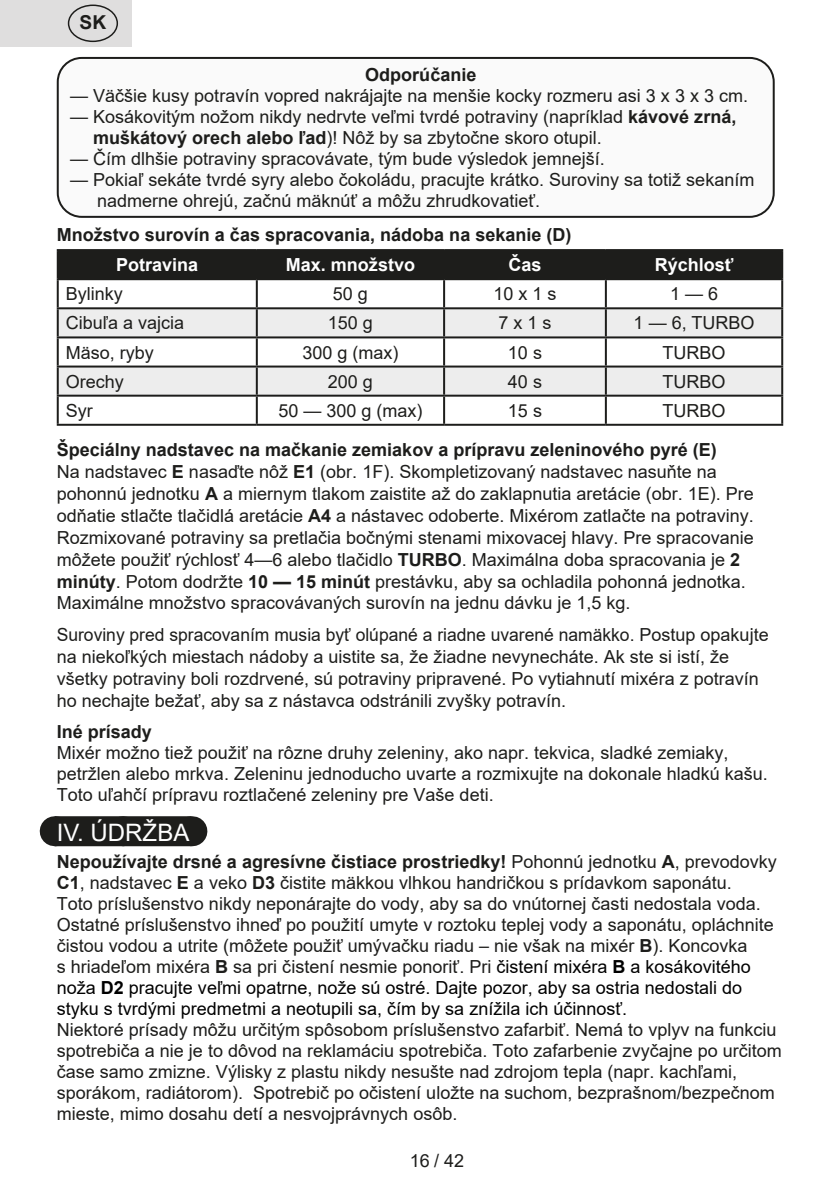
<style>
.page{position:relative;width:840px;height:1191px;background:#fff}
.page>*{position:absolute;margin:0;border:0;box-sizing:border-box;transform-origin:0 0}
.Grafický_nadpis_ETA{font:24px "Arial";color:#fff}
.t1{font:700 19.2px "Arial";color:#1d1d1b}
.Normální{font:18px/21px "Arial";color:#1d1d1b}
._3_Text{font:700 18px "Arial";color:#1d1d1b}
._3_Text-2{font:18px "Arial";color:#1d1d1b}
._3_Text-3{font:700 18px "Arial";color:#fff}
.Normální-2{font:700 18px "Arial";color:#1d1d1b}
.s1{font-weight:700}
.s2{color:#fff}
.s3{color:#000}
.s4{font-weight:700;color:#000}
</style>
<div class="page">
<div style="left:55px;top:816px;width:136px;height:30px;background:#1d1d1b"></div>
<svg style="left:123px;top:816px;width:34px;height:1px"></svg>
<hr style="left:191px;top:816px;width:1px;height:30px;background:#1d1d1b">
<div style="left:58px;top:58px;width:715px;height:159px;background:#fafafa;border-radius:24px"></div>
<div style="left:57px;top:57px;width:717px;height:161px;border:2px solid #1d1d1b;border-radius:24px"></div>
<div style="left:59px;top:251px;width:721px;height:27px;background:#1d1d1b"></div>
<svg style="left:59px;top:309px;width:721px;height:86px;fill:#ededed"></svg>
<hr style="left:57px;top:249px;width:200px;height:2px;background:#1d1d1b">
<hr style="left:57px;top:251px;width:2px;height:27px;background:#1d1d1b">
<hr style="left:257px;top:249px;width:187px;height:2px;background:#1d1d1b">
<hr style="left:256px;top:251px;width:2px;height:27px;background:#1d1d1b">
<hr style="left:444px;top:249px;width:161px;height:2px;background:#1d1d1b">
<hr style="left:443px;top:251px;width:2px;height:27px;background:#1d1d1b">
<hr style="left:605px;top:249px;width:177px;height:2px;background:#1d1d1b">
<hr style="left:604px;top:251px;width:2px;height:27px;background:#1d1d1b">
<hr style="left:780px;top:251px;width:2px;height:27px;background:#1d1d1b">
<hr style="left:57px;top:278px;width:200px;height:2px;background:#1d1d1b">
<hr style="left:57px;top:280px;width:2px;height:27px;background:#1d1d1b">
<hr style="left:257px;top:278px;width:187px;height:2px;background:#1d1d1b">
<hr style="left:256px;top:280px;width:2px;height:27px;background:#1d1d1b">
<hr style="left:444px;top:278px;width:161px;height:2px;background:#1d1d1b">
<hr style="left:443px;top:280px;width:2px;height:27px;background:#1d1d1b">
<hr style="left:605px;top:278px;width:177px;height:2px;background:#1d1d1b">
<hr style="left:604px;top:280px;width:2px;height:27px;background:#1d1d1b">
<hr style="left:780px;top:280px;width:2px;height:27px;background:#1d1d1b">
<hr style="left:57px;top:307px;width:200px;height:2px;background:#1d1d1b">
<hr style="left:57px;top:309px;width:2px;height:27px;background:#1d1d1b">
<hr style="left:257px;top:307px;width:187px;height:2px;background:#1d1d1b">
<hr style="left:256px;top:309px;width:2px;height:27px;background:#1d1d1b">
<hr style="left:444px;top:307px;width:161px;height:2px;background:#1d1d1b">
<hr style="left:443px;top:309px;width:2px;height:27px;background:#1d1d1b">
<hr style="left:605px;top:307px;width:177px;height:2px;background:#1d1d1b">
<hr style="left:604px;top:309px;width:2px;height:27px;background:#1d1d1b">
<hr style="left:780px;top:309px;width:2px;height:27px;background:#1d1d1b">
<hr style="left:57px;top:336px;width:200px;height:2px;background:#1d1d1b">
<hr style="left:57px;top:338px;width:2px;height:27px;background:#1d1d1b">
<hr style="left:257px;top:336px;width:187px;height:2px;background:#1d1d1b">
<hr style="left:256px;top:338px;width:2px;height:27px;background:#1d1d1b">
<hr style="left:444px;top:336px;width:161px;height:2px;background:#1d1d1b">
<hr style="left:443px;top:338px;width:2px;height:27px;background:#1d1d1b">
<hr style="left:605px;top:336px;width:177px;height:2px;background:#1d1d1b">
<hr style="left:604px;top:338px;width:2px;height:27px;background:#1d1d1b">
<hr style="left:780px;top:338px;width:2px;height:27px;background:#1d1d1b">
<hr style="left:57px;top:365px;width:200px;height:2px;background:#1d1d1b">
<hr style="left:57px;top:367px;width:2px;height:28px;background:#1d1d1b">
<hr style="left:257px;top:365px;width:187px;height:2px;background:#1d1d1b">
<hr style="left:256px;top:367px;width:2px;height:28px;background:#1d1d1b">
<hr style="left:444px;top:365px;width:161px;height:2px;background:#1d1d1b">
<hr style="left:443px;top:367px;width:2px;height:28px;background:#1d1d1b">
<hr style="left:605px;top:365px;width:177px;height:2px;background:#1d1d1b">
<hr style="left:604px;top:367px;width:2px;height:28px;background:#1d1d1b">
<hr style="left:780px;top:367px;width:2px;height:28px;background:#1d1d1b">
<hr style="left:57px;top:395px;width:200px;height:2px;background:#1d1d1b">
<hr style="left:57px;top:397px;width:2px;height:27px;background:#1d1d1b">
<hr style="left:257px;top:395px;width:187px;height:2px;background:#1d1d1b">
<hr style="left:256px;top:397px;width:2px;height:27px;background:#1d1d1b">
<hr style="left:444px;top:395px;width:161px;height:2px;background:#1d1d1b">
<hr style="left:443px;top:397px;width:2px;height:27px;background:#1d1d1b">
<hr style="left:605px;top:395px;width:177px;height:2px;background:#1d1d1b">
<hr style="left:604px;top:397px;width:2px;height:27px;background:#1d1d1b">
<hr style="left:780px;top:397px;width:2px;height:27px;background:#1d1d1b">
<hr style="left:57px;top:424px;width:200px;height:2px;background:#1d1d1b">
<hr style="left:257px;top:424px;width:187px;height:2px;background:#1d1d1b">
<hr style="left:444px;top:424px;width:161px;height:2px;background:#1d1d1b">
<hr style="left:605px;top:424px;width:177px;height:2px;background:#1d1d1b">
<div style="left:0;top:0;width:131px;height:47px;background:#dfdede"></div>
<div style="left:68px;top:5px;width:50px;height:37px;border:1px solid #1d1d1b;border-radius:50%"></div>
<p class="t1" style="left:80px;top:9px;width:28px">SK</p>
<p class="Normální-2" style="left:365px;top:62px;width:113px">Odporúčanie</p>
<p class="Normální" style="left:70px;top:85px;width:679px">— Väčšie kusy potravín vopred nakrájajte na menšie kocky rozmeru asi 3 x 3 x 3 cm.</p>
<p class="Normální" style="left:93px;top:106px;width:644px;text-indent:-23px">— Kosákovitým nožom nikdy nedrvte veľmi tvrdé potraviny (napríklad <span class="s1">kávové zrná, muškátový orech alebo ľad</span>)! Nôž by sa zbytočne skoro otupil.</p>
<p class="Normální" style="left:70px;top:148px;width:536px">— Čím dlhšie potraviny spracovávate, tým bude výsledok jemnejší.</p>
<p class="Normální" style="left:97px;top:169px;width:658px;text-indent:-27px">— Pokiaľ sekáte tvrdé syry alebo čokoládu, pracujte krátko. Suroviny sa totiž sekaním nadmerne ohrejú, začnú mäknúť a môžu zhrudkovatieť.</p>
<p class="_3_Text" style="left:57px;top:222px;width:516px">Množstvo surovín a čas spracovania, nádoba na sekanie (D)</p>
<p class="_3_Text-3" style="left:116px;top:252px;width:84px">Potravina</p>
<p class="_3_Text-3" style="left:286px;top:252px;width:131px">Max. množstvo</p>
<p class="_3_Text-3" style="left:508px;top:252px;width:35px">Čas</p>
<p class="_3_Text-3" style="left:654px;top:252px;width:80px">Rýchlosť</p>
<p class="_3_Text-2" style="left:66px;top:281px;width:59px">Bylinky</p>
<p class="_3_Text-2" style="left:333px;top:281px;width:37px">50 g</p>
<p class="_3_Text-2" style="left:493px;top:281px;width:65px">10 x 1 s</p>
<p class="_3_Text-2" style="left:669px;top:281px;width:50px">1 — 6</p>
<p class="_3_Text-2" style="left:66px;top:311px;width:120px">Cibuľa a vajcia</p>
<p class="_3_Text-2" style="left:328px;top:311px;width:47px">150 g</p>
<p class="_3_Text-2" style="left:498px;top:311px;width:55px">7 x 1 s</p>
<p class="_3_Text-2" style="left:633px;top:311px;width:122px">1 — 6, TURBO</p>
<p class="_3_Text-2" style="left:66px;top:340px;width:90px">Mäso, ryby</p>
<p class="_3_Text-2" style="left:302px;top:340px;width:98px">300 g (max)</p>
<p class="_3_Text-2" style="left:507px;top:340px;width:36px">10 s</p>
<p class="_3_Text-2" style="left:662px;top:340px;width:64px">TURBO</p>
<p class="_3_Text-2" style="left:66px;top:369px;width:60px">Orechy</p>
<p class="_3_Text-2" style="left:328px;top:369px;width:47px">200 g</p>
<p class="_3_Text-2" style="left:507px;top:369px;width:36px">40 s</p>
<p class="_3_Text-2" style="left:662px;top:369px;width:64px">TURBO</p>
<p class="_3_Text-2" style="left:66px;top:398px;width:29px">Syr</p>
<p class="_3_Text-2" style="left:278px;top:398px;width:146px">50 — 300 g (max)</p>
<p class="_3_Text-2" style="left:507px;top:398px;width:36px">15 s</p>
<p class="_3_Text-2" style="left:662px;top:398px;width:64px">TURBO</p>
<p class="_3_Text" style="left:57px;top:437px;width:661px">Špeciálny nadstavec na mačkanie zemiakov a prípravu zeleninového pyré (E)</p>
<p class="Normální" style="left:57px;top:460px;width:698px;line-height:21.8px">Na nadstavec <span class="s1">E</span> nasaďte nôž <span class="s1">E1</span> (obr. 1F). Skompletizovaný nadstavec nasuňte na pohonnú jednotku <span class="s1">A</span> a miernym tlakom zaistite až do zaklapnutia aretácie (obr. 1E). Pre odňatie stlačte tlačidlá aretácie <span class="s1">A4</span> a nástavec odoberte. Mixérom zatlačte na potraviny.<br>Rozmixované potraviny sa pretlačia bočnými stenami mixovacej hlavy. Pre spracovanie môžete použiť rýchlosť 4—6 alebo tlačidlo <span class="s1">TURBO</span>. Maximálna doba spracovania je <span class="s1">2 minúty</span>. Potom dodržte <span class="s1">10 — 15 minút</span> prestávku, aby sa ochladila pohonná jednotka.<br><span class="s2">Maximálne množstvo spracovávaných surovín na jednu dávku je 1,5 kg.</span></p>
<p class="Normální" style="left:57px;top:624px;width:713px;line-height:22px"><span class="s2">Suroviny pred spracovaním musia byť olúpané a riadne uvarené namäkko.</span> Postup opakujte na niekoľkých miestach nádoby a uistite sa, že žiadne nevynecháte. Ak ste si istí, že všetky potraviny boli rozdrvené, sú potraviny pripravené. Po vytiahnutí mixéra z potravín ho nechajte bežať, aby sa z nástavca odstránili zvyšky potravín.</p>
<p class="_3_Text" style="left:57px;top:719px;width:97px">Iné prísady</p>
<p class="Normální" style="left:57px;top:742px;width:712px">Mixér možno tiež použiť na rôzne druhy zeleniny, ako napr. tekvica, sladké zemiaky, petržlen alebo mrkva. Zeleninu jednoducho uvarte a rozmixujte na dokonale hladkú kašu.<br>Toto uľahčí prípravu roztlačené zeleniny pre Vaše deti.</p>
<p class="Grafický_nadpis_ETA" style="left:57px;top:816px;width:134px">IV. ÚDRŽBA</p>
<p class="Normální" style="left:57px;top:851px;width:721px"><span class="s1">Nepoužívajte drsné a agresívne čistiace prostriedky!</span> Pohonnú jednotku <span class="s1">A</span>, prevodovky <span class="s1">C1</span>, nadstavec <span class="s1">E</span> a veko <span class="s1">D3</span> čistite mäkkou vlhkou handričkou s prídavkom saponátu.<br>Toto príslušenstvo nikdy neponárajte do vody, aby sa do vnútornej časti nedostala voda.<br>Ostatné príslušenstvo ihneď po použití umyte v roztoku teplej vody a saponátu, opláchnite čistou vodou a utrite (môžete použiť umývačku riadu – nie však na mixér <span class="s1">B</span>). Koncovka<br>s hriadeľom mixéra <span class="s1">B</span> sa pri čistení nesmie ponoriť. Pri <span class="s3">čistení mixéra</span> <span class="s4">B</span> <span class="s3">a kosákovitého noža</span> <span class="s4">D2</span> <span class="s3">pracujte veľmi opatrne, nože sú ostré. Dajte pozor, aby sa ostria nedostali do styku s tvrdými predmetmi a neotupili sa, čím by sa znížila ich účinnosť.</span></p>
<p class="Normální" style="left:57px;top:1019px;width:726px">Niektoré prísady môžu určitým spôsobom príslušenstvo zafarbiť. Nemá to vplyv na funkciu spotrebiča a nie je to dôvod na reklamáciu spotrebiča. Toto zafarbenie zvyčajne po určitom čase samo zmizne. Výlisky z plastu nikdy nesušte nad zdrojom tepla (napr. kachľami, sporákom, radiátorom). Spotrebič po očistení uložte na suchom, bezprašnom/bezpečnom mieste, mimo dosahu detí a nesvojprávnych osôb.</p>
<p class="Normální" style="left:410px;top:1150px;width:56px">16 / 42</p>
</div>
